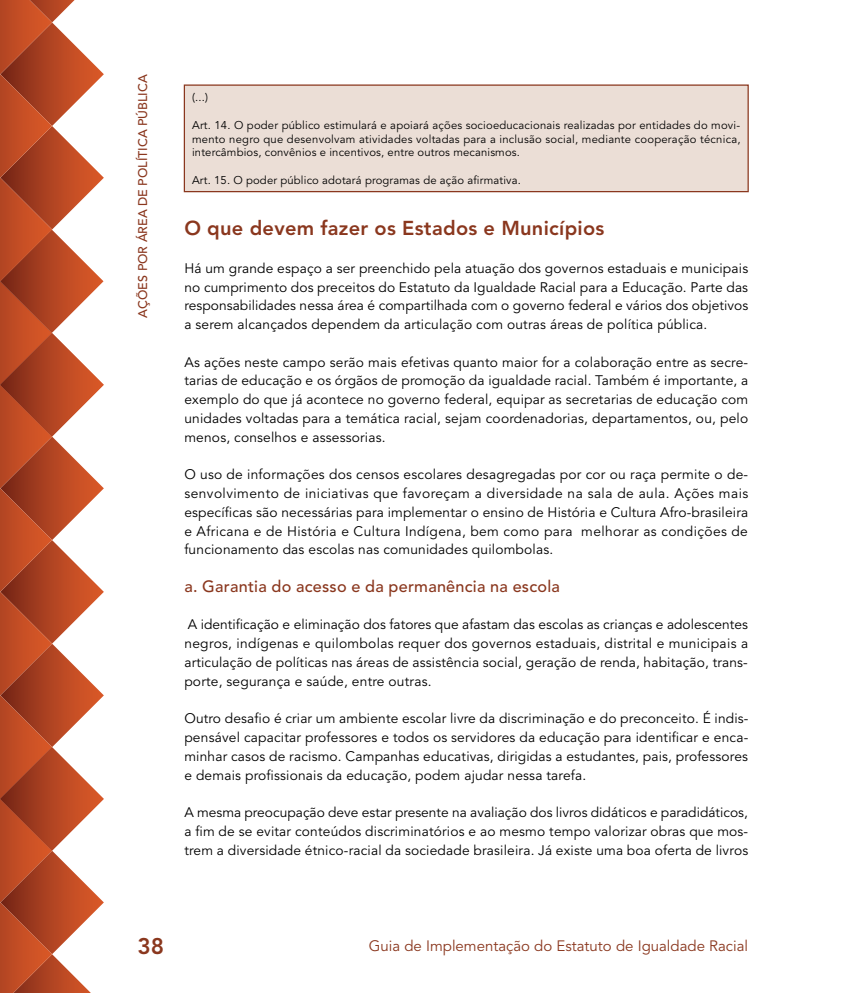
<style>
.page{position:relative;width:851px;height:993px;background:#fff}
.page>*{position:absolute;margin:0;border:0;box-sizing:border-box;transform-origin:0 0}
.t1{font:800 22.5px "Avenir LT Std";color:#8a371e}
.t2{font:800 20px "Avenir LT Std";letter-spacing:.015em;color:#8a371e}
.t3{font:500 16.25px "Avenir LT Std";letter-spacing:.015em;color:#8a371e}
.t4{font:15px "Avenir LT Std";color:#8a371e}
.t5{font:13.75px/18.8px "Avenir LT Std";letter-spacing:.015em;color:#000;text-align:justify}
.t6{font:500 12.5px "Avenir LT Std";color:#8a371e}
.t7{font:11.25px/13.8px "Avenir LT Std";letter-spacing:.015em;color:#000;text-align:justify}
</style>
<div class="page">
<svg style="left:0;top:0;width:104px;height:992px"></svg>
<div style="left:184px;top:85px;width:564px;height:106px;background:#ebded6"></div>
<div style="left:184px;top:84px;width:564px;height:108px;border:1px solid #8a371e"></div>
<p class="t6" style="left:135px;top:317px;width:244px;rotate:-90deg">Ações por área de política pública</p>
<p class="t7" style="left:192px;top:91px;width:17px">(...)</p>
<p class="t7" style="left:192px;top:118px;width:550px">Art. 14. O poder público estimulará e apoiará ações socioeducacionais realizadas por entidades do movi&shy;mento negro que desenvolvam atividades voltadas para a inclusão social, mediante cooperação técnica, intercâmbios, convênios e incentivos, entre outros mecanismos.</p>
<p class="t7" style="left:192px;top:173px;width:330px">Art. 15. O poder público adotará programas de ação afirmativa.</p>
<h2 class="t2" style="left:184px;top:216px;width:421px">O que devem fazer os Estados e Municípios</h2>
<p class="t5" style="left:184px;top:259px;width:565px">Há um grande espaço a ser preenchido pela atuação dos governos estaduais e municipais no cumprimento dos preceitos do Estatuto da Igualdade Racial para a Educação. Parte das responsabilidades nessa área é compartilhada com o governo federal e vários dos objetivos a serem alcançados dependem da articulação com outras áreas de política pública.</p>
<p class="t5" style="left:184px;top:353px;width:565px">As ações neste campo serão mais efetivas quanto maior for a colaboração entre as secre&shy;tarias de educação e os órgãos de promoção da igualdade racial. Também é importante, a exemplo do que já acontece no governo federal, equipar as secretarias de educação com unidades voltadas para a temática racial, sejam coordenadorias, departamentos, ou, pelo menos, conselhos e assessorias.</p>
<p class="t5" style="left:184px;top:465px;width:565px">O uso de informações dos censos escolares desagregadas por cor ou raça permite o de&shy;senvolvimento de iniciativas que favoreçam a diversidade na sala de aula. Ações mais específicas são necessárias para implementar o ensino de História e Cultura Afro-brasileira e Africana e de História e Cultura Indígena, bem como para melhorar as condições de funcionamento das escolas nas comunidades quilombolas.</p>
<p class="t3" style="left:184px;top:576px;width:377px">a. Garantia do acesso e da permanência na escola</p>
<p class="t5" style="left:184px;top:615px;width:565px">A identificação e eliminação dos fatores que afastam das escolas as crianças e adolescentes negros, indígenas e quilombolas requer dos governos estaduais, distrital e municipais a articulação de políticas nas áreas de assistência social, geração de renda, habitação, trans&shy;porte, segurança e saúde, entre outras.</p>
<p class="t5" style="left:184px;top:709px;width:565px">Outro desafio é criar um ambiente escolar livre da discriminação e do preconceito. É indis&shy;pensável capacitar professores e todos os servidores da educação para identificar e enca&shy;minhar casos de racismo. Campanhas educativas, dirigidas a estudantes, pais, professores e demais profissionais da educação, podem ajudar nessa tarefa.</p>
<p class="t5" style="left:184px;top:803px;width:565px">A mesma preocupação deve estar presente na avaliação dos livros didáticos e paradidáticos, a fim de se evitar conteúdos discriminatórios e ao mesmo tempo valorizar obras que mos&shy;trem a diversidade étnico-racial da sociedade brasileira. Já existe uma boa oferta de livros</p>
<h1 class="t1" style="left:138px;top:932px;width:28px">38</h1>
<p class="t4" style="left:369px;top:937px;width:381px">Guia de Implementação do Estatuto de Igualdade Racial</p>
</div>
